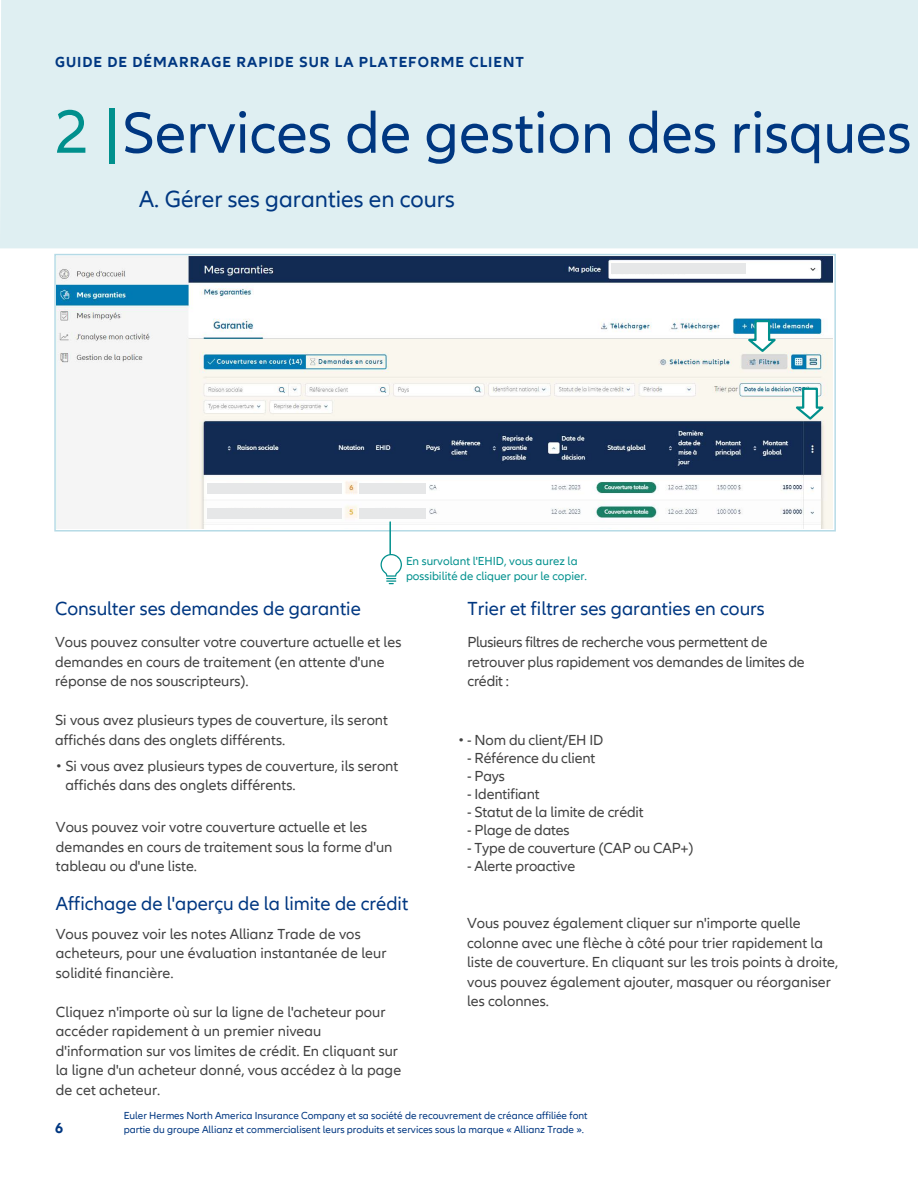
<style>
.page{position:relative;width:918px;height:1188px;background:#fff}
.page>*{position:absolute;margin:0;border:0;box-sizing:border-box;transform-origin:0 0}
.t1{font:60px "Allianz Neo";color:#003781}
.t2{font:24px "Allianz Neo";color:#003781}
.t3{font:19.5px "Allianz Neo";color:#003781}
.t4{font:15px/19.5px "Allianz Neo";color:#414141}
.t5{font:15px/19.5px "Allianz Neo";color:#414141}
.t6{font:700 15px "Allianz Neo";letter-spacing:.07em;color:#003781}
.t7{font:700 15px "Allianz Neo";color:#003781}
.t8{font:12px/15px "Allianz Neo";color:#00908d}
.t9{font:10.5px/13.5px "Allianz Neo";color:#003781}
.s1{font-size:63.45px;color:#00908d}
.s2{font-style:inherit}
</style>
<div class="page">
<img style="left:57px;top:257px;width:775px;height:271px">
<div style="left:0;top:0;width:918px;height:248px;background:#dfeff2"></div>
<svg style="left:743px;top:319px;width:35px;height:35px"></svg>
<svg style="left:791px;top:387px;width:35px;height:35px"></svg>
<svg style="left:381px;top:554px;width:21px;height:30px"></svg>
<hr style="left:389px;top:522px;width:2px;height:32px;background:#00908d">
<div style="left:359px;top:508px;width:67px;height:11px;background:#e6e7e8"></div>
<div style="left:208px;top:508px;width:134px;height:11px;background:#e6e7e8"></div>
<div style="left:208px;top:483px;width:134px;height:11px;background:#e6e7e8"></div>
<div style="left:611px;top:264px;width:135px;height:10px;background:#e6e7e8"></div>
<div style="left:359px;top:483px;width:67px;height:11px;background:#e6e7e8"></div>
<p class="t6" style="left:55px;top:53px;width:471px">GUIDE DE DÉMARRAGE RAPIDE SUR LA PLATEFORME CLIENT</p>
<h1 class="t1" style="left:55px;top:99px;width:858px"><span class="s1">2 |</span>Services de gestion des risques</h1>
<h2 class="t2" style="left:139px;top:186px;width:317px"><span class="s2">A.</span> Gérer ses garanties en cours</h2>
<p class="t8" style="left:406px;top:554px;width:182px">En survolant l'EHID, vous aurez la possibilité de cliquer pour le copier.</p>
<h3 class="t3" style="left:468px;top:598px;width:299px">Trier et filtrer ses garanties en cours</h3>
<p class="t4" style="left:468px;top:633px;width:339px">Plusieurs filtres de recherche vous permettent de retrouver plus rapidement vos demandes de limites de crédit :</p>
<h3 class="t3" style="left:55px;top:598px;width:307px">Consulter ses demandes de garantie</h3>
<p class="t4" style="left:55px;top:633px;width:348px">Vous pouvez consulter votre couverture actuelle et les demandes en cours de traitement (en attente d'une réponse de nos souscripteurs).</p>
<p class="t5" style="left:55px;top:711px;width:334px">Si vous avez plusieurs types de couverture, ils seront affichés dans des onglets différents.</p>
<p class="t4" style="left:65px;top:756px;width:334px;text-indent:-10px"><span class="s2">•</span> Si vous avez plusieurs types de couverture, ils seront affichés dans des onglets différents.</p>
<p class="t4" style="left:458px;top:731px;width:147px"><span class="s2">•</span> - Nom du client/EH ID</p>
<p class="t4" style="left:467px;top:749px;width:130px">- Référence du client</p>
<p class="t4" style="left:467px;top:767px;width:39px">- Pays</p>
<p class="t4" style="left:467px;top:785px;width:74px">- Identifiant</p>
<p class="t4" style="left:467px;top:803px;width:178px">- Statut de la limite de crédit</p>
<p class="t4" style="left:467px;top:821px;width:104px">- Plage de dates</p>
<p class="t4" style="left:467px;top:839px;width:228px">- Type de couverture (CAP ou CAP+)</p>
<p class="t4" style="left:467px;top:857px;width:110px">- Alerte proactive</p>
<p class="t4" style="left:56px;top:818px;width:338px">Vous pouvez voir votre couverture actuelle et les demandes en cours de traitement sous la forme d'un tableau ou d'une liste.</p>
<h3 class="t3" style="left:56px;top:892px;width:354px">Affichage de l'aperçu de la limite de crédit</h3>
<p class="t4" style="left:56px;top:924px;width:332px">Vous pouvez voir les notes Allianz Trade de vos acheteurs, pour une évaluation instantanée de leur solidité financière.</p>
<p class="t4" style="left:56px;top:1002px;width:347px">Cliquez n'importe où sur la ligne de l'acheteur pour accéder rapidement à un premier niveau d'information sur vos limites de crédit. En cliquant sur la ligne d'un acheteur donné, vous accédez à la page de cet acheteur.</p>
<p class="t7" style="left:55px;top:1119px;width:10px">6</p>
<p class="t9" style="left:124px;top:1109px;width:465px">Euler Hermes North America Insurance Company et sa société de recouvrement de créance affiliée font partie du groupe Allianz et commercialisent leurs produits et services sous la marque « Allianz Trade ».</p>
<p class="t4" style="left:467px;top:914px;width:373px">Vous pouvez également cliquer sur n'importe quelle colonne avec une flèche à côté pour trier rapidement la liste de couverture. En cliquant sur les trois points à droite, vous pouvez également ajouter, masquer ou réorganiser les colonnes.</p>
</div>
